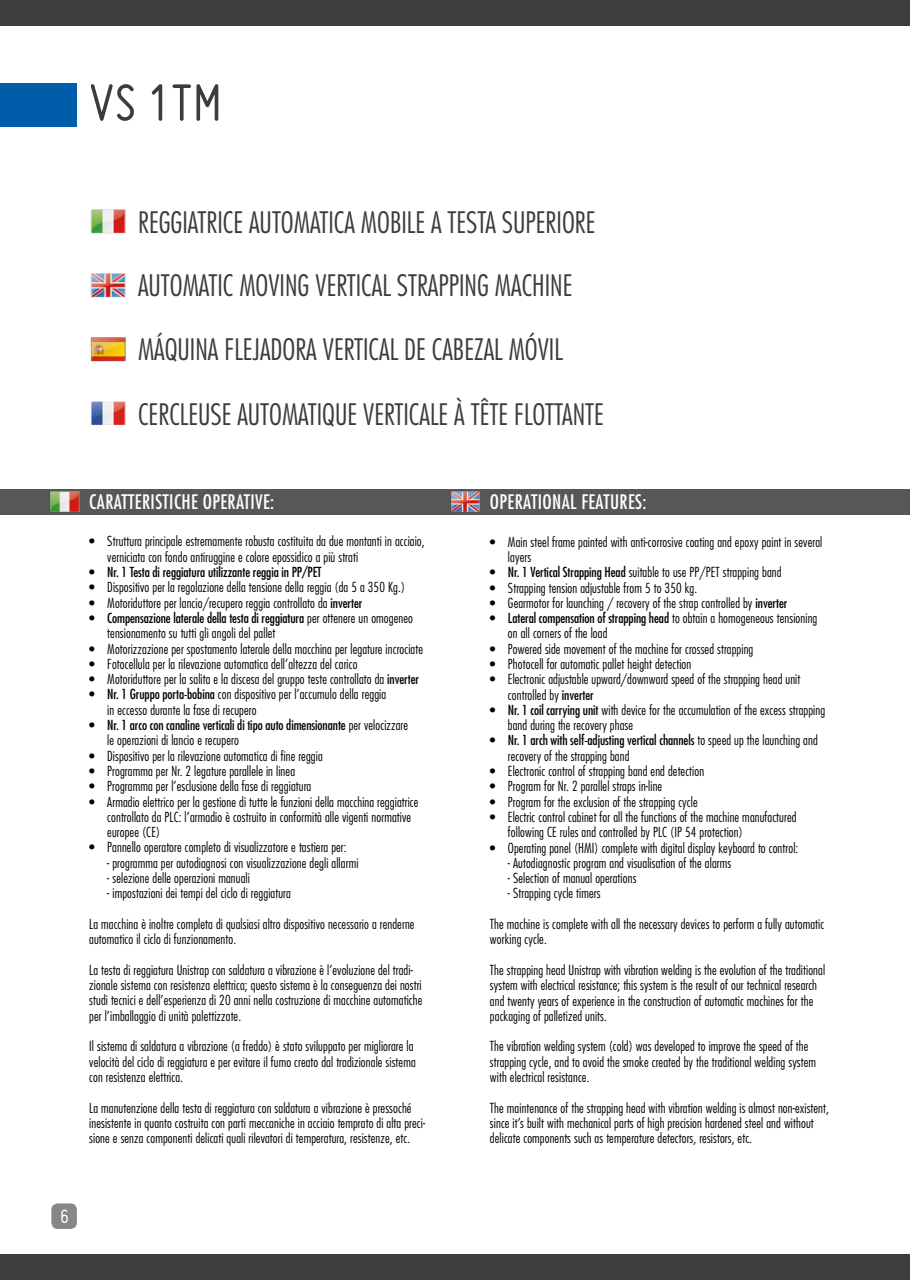
<style>
.page{position:relative;width:910px;height:1280px;background:#fff}
.page>*{position:absolute;margin:0;border:0;box-sizing:border-box;transform-origin:0 0}
.t1{font:57px "Miso";color:#3c3c3b}
.t2{font:300 condensed 28.8px "Futura LT";color:#3c3c3b}
.t3{font:21px "Miso";color:#fff}
.t4{font:condensed 19.5px "Futura LT";letter-spacing:.02em;color:#fff}
.t5{font:300 condensed 13.5px/15.3px "Futura LT";letter-spacing:.01em;color:#000}
.t6{font:condensed 13.5px/15.3px "Futura LT";letter-spacing:-.005em;color:#000}
.s1{font-weight:300}
.s2{font-weight:400}
</style>
<div class="page">
<div style="left:0;top:0;width:910px;height:26px;background:#3d3d3c"></div>
<div style="left:0;top:1254px;width:910px;height:26px;background:#3d3d3c"></div>
<div style="left:51px;top:1203px;width:26px;height:26px;background:#878787;border-radius:6px"></div>
<div style="left:0;top:489px;width:910px;height:25px;background:#575756"></div>
<img style="left:50px;top:491px;width:29px;height:24px">
<img style="left:450px;top:491px;width:30px;height:24px">
<div style="left:0;top:83px;width:77px;height:43px;background:#005da9"></div>
<img style="left:91px;top:401px;width:35px;height:24px">
<img style="left:91px;top:337px;width:35px;height:25px">
<img style="left:91px;top:273px;width:35px;height:25px">
<img style="left:91px;top:209px;width:35px;height:25px">
<h1 class="t1" style="left:89px;top:71px;width:135px">VS 1TM</h1>
<h2 class="t2" style="left:138px;top:205px;width:459px">REGGIATRICE AUTOMATICA MOBILE A TESTA SUPERIORE</h2>
<h2 class="t2" style="left:138px;top:269px;width:436px">AUTOMATIC MOVING VERTICAL STRAPPING MACHINE</h2>
<h2 class="t2" style="left:138px;top:332px;width:426px">MÁQUINA FLEJADORA VERTICAL DE CABEZAL MÓVIL</h2>
<h2 class="t2" style="left:138px;top:397px;width:467px">CERCLEUSE AUTOMATIQUE VERTICALE À TÊTE FLOTTANTE</h2>
<h3 class="t4" style="left:89px;top:490px;width:187px">CARATTERISTICHE OPERATIVE:</h3>
<h3 class="t4" style="left:490px;top:490px;width:158px">OPERATIONAL FEATURES:</h3>
<p class="t5" style="left:107px;top:534px;width:319px;text-indent:-18px">• Struttura principale estremamente robusta costituita da due montanti in acciaio, verniciata con fondo antiruggine e colore epossidico a più strati</p>
<p class="t6" style="left:89px;top:564px;width:234px"><span class="s1">•</span> Nr. 1 Testa di reggiatura utilizzante reggia in PP/PET</p>
<p class="t5" style="left:89px;top:580px;width:317px">• Dispositivo per la regolazione della tensione della reggia (da 5 a 350 Kg.)</p>
<p class="t5" style="left:89px;top:595px;width:275px">• Motoriduttore per lancio/recupero reggia controllato da <span class="s2">inverter</span></p>
<p class="t5" style="left:107px;top:610px;width:307px;text-indent:-18px">• <span class="s2">Compensazione laterale della testa di reggiatura</span> per ottenere un omogeneo tensionamento su tutti gli angoli del pallet</p>
<p class="t5" style="left:89px;top:641px;width:335px">• Motorizzazione per spostamento laterale della macchina per legature incrociate</p>
<p class="t5" style="left:89px;top:656px;width:270px">• Fotocellula per la rilevazione automatica dell’altezza del carico</p>
<p class="t5" style="left:89px;top:671px;width:331px">• Motoriduttore per la salita e la discesa del gruppo teste controllato da <span class="s2">inverter</span></p>
<p class="t5" style="left:107px;top:687px;width:280px;text-indent:-18px">• <span class="s2">Nr. 1 Gruppo porta-bobina</span> con dispositivo per l’accumulo della reggia in eccesso durante la fase di recupero</p>
<p class="t6" style="left:107px;top:717px;width:302px;text-indent:-18px"><span class="s1">•</span> Nr. 1 arco con canaline verticali di tipo auto dimensionante <span class="s1">per velocizzare le operazioni di lancio e recupero</span></p>
<p class="t5" style="left:89px;top:748px;width:235px">• Dispositivo per la rilevazione automatica di fine reggia</p>
<p class="t5" style="left:89px;top:763px;width:207px">• Programma per Nr. 2 legature parallele in linea</p>
<p class="t5" style="left:89px;top:778px;width:224px">• Programma per l’esclusione della fase di reggiatura</p>
<p class="t5" style="left:107px;top:794px;width:313px;text-indent:-18px">• Armadio elettrico per la gestione di tutte le funzioni della macchina reggiatrice controllato da PLC: l’armadio è costruito in conformità alle vigenti normative europee (CE)</p>
<p class="t5" style="left:89px;top:840px;width:259px">• Pannello operatore completo di visualizzatore e tastiera per:</p>
<p class="t5" style="left:107px;top:855px;width:253px">- programma per autodiagnosi con visualizzazione degli allarmi</p>
<p class="t5" style="left:107px;top:870px;width:144px">- selezione delle operazioni manuali</p>
<p class="t5" style="left:107px;top:886px;width:185px">- impostazioni dei tempi del ciclo di reggiatura</p>
<p class="t5" style="left:89px;top:916px;width:327px">La macchina è inoltre completa di qualsiasi altro dispositivo necessario a renderne automatico il ciclo di funzionamento.</p>
<p class="t5" style="left:89px;top:962px;width:335px">La testa di reggiatura Unistrap con saldatura a vibrazione è l’evoluzione del tradi&shy;zionale sistema con resistenza elettrica; questo sistema è la conseguenza dei nostri studi tecnici e dell’esperienza di 20 anni nella costruzione di macchine automatiche per l’imballaggio di unità palettizzate.</p>
<p class="t5" style="left:89px;top:1039px;width:328px">Il sistema di saldatura a vibrazione (a freddo) è stato sviluppato per migliorare la velocità del ciclo di reggiatura e per evitare il fumo creato dal tradizionale sistema con resistenza elettrica.</p>
<p class="t5" style="left:89px;top:1100px;width:337px">La manutenzione della testa di reggiatura con saldatura a vibrazione è pressoché inesistente in quanto costruita con parti meccaniche in acciaio temprato di alta preci&shy;sione e senza componenti delicati quali rilevatori di temperatura, resistenze, etc.</p>
<p class="t5" style="left:508px;top:534px;width:316px;text-indent:-18px">• Main steel frame painted with anti-corrosive coating and epoxy paint in several layers</p>
<p class="t5" style="left:490px;top:564px;width:293px">• <span class="s2">Nr. 1 Vertical Strapping Head</span> suitable to use PP/PET strapping band</p>
<p class="t5" style="left:490px;top:580px;width:209px">• Strapping tension adjustable from 5 to 350 kg.</p>
<p class="t5" style="left:490px;top:595px;width:299px">• Gearmotor for launching / recovery of the strap controlled by <span class="s2">inverter</span></p>
<p class="t5" style="left:508px;top:610px;width:311px;text-indent:-18px">• <span class="s2">Lateral compensation of strapping head</span> to obtain a homogeneous tensioning on all corners of the load</p>
<p class="t5" style="left:490px;top:641px;width:265px">• Powered side movement of the machine for crossed strapping</p>
<p class="t5" style="left:490px;top:656px;width:203px">• Photocell for automatic pallet height detection</p>
<p class="t5" style="left:508px;top:672px;width:294px;text-indent:-18px">• Electronic adjustable upward/downward speed of the strapping head unit controlled by <span class="s2">inverter</span></p>
<p class="t5" style="left:508px;top:702px;width:319px;text-indent:-18px">• <span class="s2">Nr. 1 coil carrying unit</span> with device for the accumulation of the excess strapping band during the recovery phase</p>
<p class="t5" style="left:508px;top:733px;width:311px;text-indent:-18px">• <span class="s2">Nr. 1 arch with self-adjusting vertical channels</span> to speed up the launching and recovery of the strapping band</p>
<p class="t5" style="left:490px;top:763px;width:216px">• Electronic control of strapping band end detection</p>
<p class="t5" style="left:490px;top:779px;width:174px">• Program for Nr. 2 parallel straps in-line</p>
<p class="t5" style="left:490px;top:794px;width:209px">• Program for the exclusion of the strapping cycle</p>
<p class="t5" style="left:508px;top:809px;width:290px;text-indent:-18px">• Electric control cabinet for all the functions of the machine manufactured following CE rules and controlled by PLC (IP 54 protection)</p>
<p class="t5" style="left:490px;top:840px;width:310px">• Operating panel (HMI) complete with digital display keyboard to control:</p>
<p class="t5" style="left:508px;top:855px;width:225px">- Autodiagnostic program and visualisation of the alarms</p>
<p class="t5" style="left:508px;top:870px;width:130px">- Selection of manual operations</p>
<p class="t5" style="left:508px;top:886px;width:94px">- Strapping cycle timers</p>
<p class="t5" style="left:490px;top:916px;width:336px">The machine is complete with all the necessary devices to perform a fully automatic working cycle.</p>
<p class="t5" style="left:490px;top:962px;width:337px">The strapping head Unistrap with vibration welding is the evolution of the traditional system with electrical resistance; this system is the result of our technical research and twenty years of experience in the construction of automatic machines for the packaging of palletized units.</p>
<p class="t5" style="left:490px;top:1039px;width:328px">The vibration welding system (cold) was developed to improve the speed of the strapping cycle, and to avoid the smoke created by the traditional welding system with electrical resistance.</p>
<p class="t5" style="left:490px;top:1100px;width:341px">The maintenance of the strapping head with vibration welding is almost non-existent, since it’s built with mechanical parts of high precision hardened steel and without delicate components such as temperature detectors, resistors, etc.</p>
<h3 class="t3" style="left:60px;top:1205px;width:10px">6</h3>
</div>
